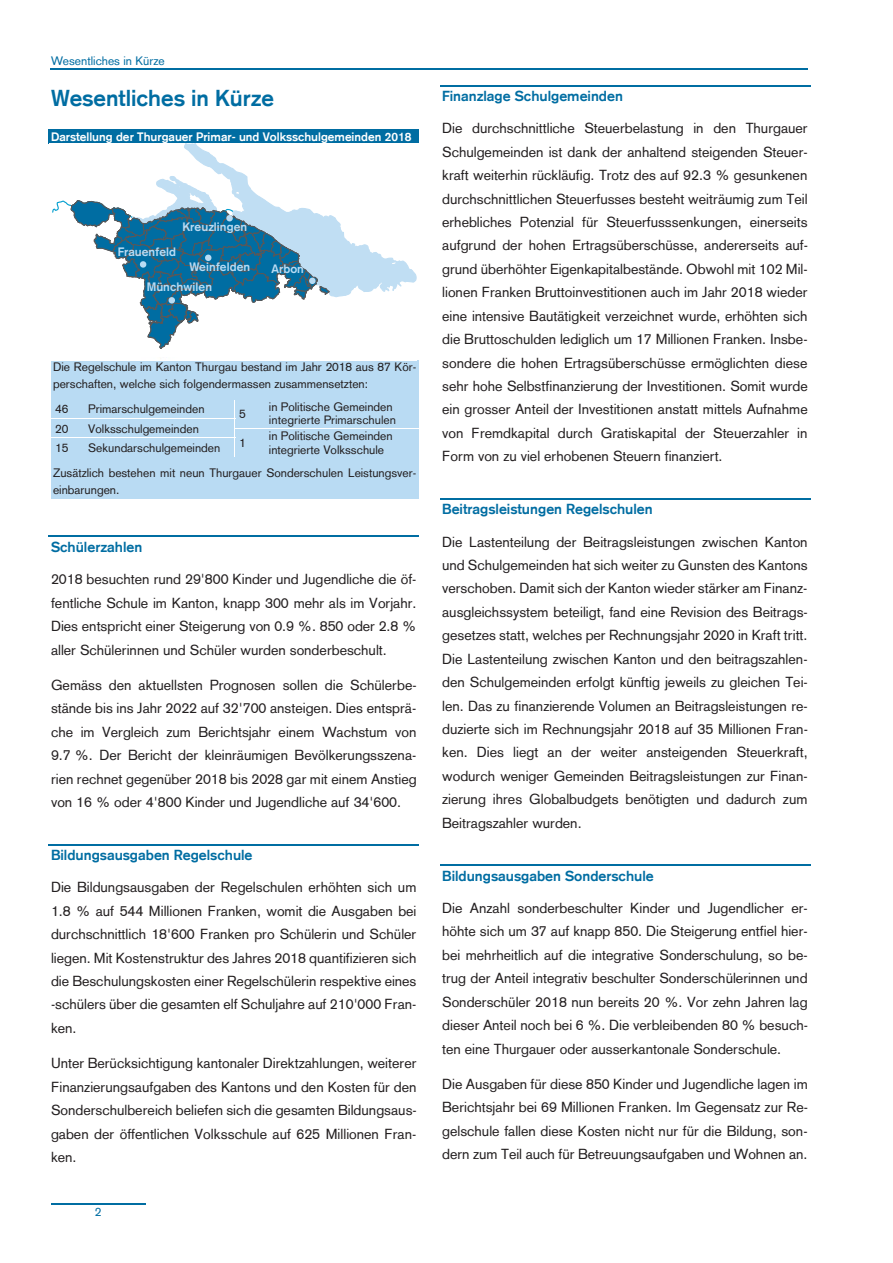
<style>
.page{position:relative;width:893px;height:1263px;background:#fff}
.page>*{position:absolute;margin:0;border:0;box-sizing:border-box;transform-origin:0 0}
.t1{font:700 22.5px "Akzidenz Grotesk";color:#006da2}
.t2{font:14.25px/23.4px "Akzidenz Grotesk";color:#231f20;text-align:justify}
.t3{font:700 14.25px "Akzidenz Grotesk";color:#006da2}
.t4{font:12px/17px "Akzidenz Grotesk";color:#231f20}
.t5{font:700 12px "Akzidenz Grotesk";color:#fff}
.t6{font:700 12px "Akzidenz Grotesk";letter-spacing:.01em;color:#b9dbf3}
.t7{font:12px "Akzidenz Grotesk BE";color:#231f20}
.t8{font:12px "Akzidenz Grotesk";color:#006da2}
</style>
<div class="page">
<hr style="left:50px;top:68px;width:380px;height:1px;background:#006da2">
<hr style="left:429px;top:68px;width:379px;height:1px;background:#006da2">
<hr style="left:51px;top:1203px;width:95px;height:1px;background:#006da2">
<div style="left:49px;top:129px;width:370px;height:14px;background:#006da2"></div>
<div style="left:53px;top:360px;width:363px;height:17px;background:#b9dbf3"></div>
<div style="left:53px;top:377px;width:363px;height:23px;background:#b9dbf3"></div>
<div style="left:51px;top:400px;width:33px;height:18px;background:#b9dbf3"></div>
<div style="left:84px;top:400px;width:150px;height:18px;background:#b9dbf3"></div>
<div style="left:235px;top:400px;width:30px;height:28px;background:#b9dbf3"></div>
<div style="left:265px;top:400px;width:153px;height:28px;background:#b9dbf3"></div>
<div style="left:51px;top:419px;width:33px;height:19px;background:#b9dbf3"></div>
<div style="left:84px;top:419px;width:150px;height:19px;background:#b9dbf3"></div>
<div style="left:235px;top:429px;width:30px;height:28px;background:#b9dbf3"></div>
<div style="left:265px;top:429px;width:153px;height:28px;background:#b9dbf3"></div>
<div style="left:51px;top:438px;width:33px;height:19px;background:#b9dbf3"></div>
<div style="left:84px;top:438px;width:150px;height:19px;background:#b9dbf3"></div>
<hr style="left:51px;top:438px;width:184px;height:1px;background:#fff">
<div style="left:51px;top:457px;width:33px;height:8px;background:#b9dbf3"></div>
<div style="left:84px;top:457px;width:151px;height:8px;background:#b9dbf3"></div>
<div style="left:235px;top:457px;width:30px;height:8px;background:#b9dbf3"></div>
<div style="left:265px;top:457px;width:153px;height:8px;background:#b9dbf3"></div>
<div style="left:53px;top:465px;width:363px;height:17px;background:#b9dbf3"></div>
<div style="left:53px;top:482px;width:363px;height:17px;background:#b9dbf3"></div>
<hr style="left:49px;top:536px;width:370px;height:1px;background:#006da2">
<hr style="left:49px;top:844px;width:370px;height:1px;background:#006da2">
<hr style="left:440px;top:85px;width:370px;height:1px;background:#006da2">
<hr style="left:440px;top:498px;width:370px;height:1px;background:#006da2">
<hr style="left:440px;top:865px;width:370px;height:1px;background:#006da2">
<svg style="left:52px;top:144px;width:365px;height:205px"></svg>
<p class="t8" style="left:51px;top:54px;width:115px">Wesentliches in Kürze</p>
<h1 class="t1" style="left:51px;top:85px;width:225px">Wesentliches in Kürze</h1>
<p class="t5" style="left:51px;top:129px;width:362px">Darstellung der Thurgauer Primar- und Volksschulgemeinden 2018</p>
<p class="t6" style="left:183px;top:222px;width:66px">Kreuzlingen</p>
<p class="t6" style="left:118px;top:248px;width:60px">Frauenfeld</p>
<p class="t6" style="left:147px;top:283px;width:67px">Münchwilen</p>
<p class="t6" style="left:189px;top:262px;width:62px">Weinfelden</p>
<p class="t6" style="left:272px;top:264px;width:34px">Arbon</p>
<p class="t4" style="left:53px;top:359px;width:365px">Die Regelschule im Kanton Thurgau bestand im Jahr 2018 aus 87 Kör&shy;perschaften, welche sich folgendermassen zusammensetzten:</p>
<p class="t4" style="left:55px;top:401px;width:15px">46</p>
<p class="t4" style="left:88px;top:401px;width:118px">Primarschulgemeinden</p>
<p class="t4" style="left:239px;top:405px;width:8px">5</p>
<p class="t4" style="left:269px;top:398px;width:125px">in Politische Gemeinden</p>
<p class="t7" style="left:269px;top:413px;width:129px">integrierte Primarschulen</p>
<p class="t4" style="left:55px;top:420px;width:15px">20</p>
<p class="t4" style="left:88px;top:420px;width:112px">Volksschulgemeinden</p>
<p class="t4" style="left:269px;top:427px;width:125px">in Politische Gemeinden</p>
<p class="t4" style="left:239px;top:434px;width:8px">1</p>
<p class="t4" style="left:55px;top:439px;width:15px">15</p>
<p class="t4" style="left:88px;top:439px;width:134px">Sekundarschulgemeinden</p>
<p class="t4" style="left:53px;top:438px;width:365px;line-height:22.6px;text-indent:216px">integrierte Volksschule<br>Zusätzlich bestehen mit neun Thurgauer Sonderschulen Leistungsver-</p>
<p class="t4" style="left:53px;top:481px;width:68px">einbarungen.</p>
<p class="t3" style="left:51px;top:538px;width:93px">Schülerzahlen</p>
<p class="t2" style="left:51px;top:567px;width:367px">2018 besuchten rund 29'800 Kinder und Jugendliche die öf&shy;fentliche Schule im Kanton, knapp 300 mehr als im Vorjahr.<br>Dies entspricht einer Steigerung von 0.9 %. 850 oder 2.8 % aller Schülerinnen und Schüler wurden sonderbeschult.</p>
<p class="t2" style="left:51px;top:673px;width:367px">Gemäss den aktuellsten Prognosen sollen die Schülerbe&shy;stände bis ins Jahr 2022 auf 32'700 ansteigen. Dies entsprä&shy;che im Vergleich zum Berichtsjahr einem Wachstum von 9.7 %. Der Bericht der kleinräumigen Bevölkerungsszena&shy;rien rechnet gegenüber 2018 bis 2028 gar mit einem Anstieg von 16 % oder 4'800 Kinder und Jugendliche auf 34'600.</p>
<p class="t3" style="left:51px;top:847px;width:203px">Bildungsausgaben Regelschule</p>
<p class="t2" style="left:51px;top:876px;width:367px">Die Bildungsausgaben der Regelschulen erhöhten sich um 1.8 % auf 544 Millionen Franken, womit die Ausgaben bei durchschnittlich 18'600 Franken pro Schülerin und Schüler liegen. Mit Kostenstruktur des Jahres 2018 quantifizieren sich die Beschulungskosten einer Regelschülerin respektive eines -schülers über die gesamten elf Schuljahre auf 210'000 Fran&shy;ken.</p>
<p class="t2" style="left:51px;top:1052px;width:367px">Unter Berücksichtigung kantonaler Direktzahlungen, weiterer Finanzierungsaufgaben des Kantons und den Kosten für den Sonderschulbereich beliefen sich die gesamten Bildungsaus&shy;gaben der öffentlichen Volksschule auf 625 Millionen Fran&shy;ken.</p>
<p class="t8" style="left:95px;top:1204px;width:8px">2</p>
<p class="t3" style="left:442px;top:88px;width:182px">Finanzlage Schulgemeinden</p>
<p class="t2" style="left:442px;top:117px;width:367px">Die durchschnittliche Steuerbelastung in den Thurgauer Schulgemeinden ist dank der anhaltend steigenden Steuer&shy;kraft weiterhin rückläufig. Trotz des auf 92.3 % gesunkenen durchschnittlichen Steuerfusses besteht weiträumig zum Teil erhebliches Potenzial für Steuerfusssenkungen, einerseits aufgrund der hohen Ertragsüberschüsse, andererseits auf&shy;grund überhöhter Eigenkapitalbestände. Obwohl mit 102 Mil&shy;lionen Franken Bruttoinvestitionen auch im Jahr 2018 wieder eine intensive Bautätigkeit verzeichnet wurde, erhöhten sich die Bruttoschulden lediglich um 17 Millionen Franken. Insbe&shy;sondere die hohen Ertragsüberschüsse ermöglichten diese sehr hohe Selbstfinanzierung der Investitionen. Somit wurde ein grosser Anteil der Investitionen anstatt mittels Aufnahme von Fremdkapital durch Gratiskapital der Steuerzahler in Form von zu viel erhobenen Steuern finanziert.</p>
<p class="t3" style="left:442px;top:501px;width:212px">Beitragsleistungen Regelschulen</p>
<p class="t2" style="left:442px;top:530px;width:367px">Die Lastenteilung der Beitragsleistungen zwischen Kanton und Schulgemeinden hat sich weiter zu Gunsten des Kantons verschoben. Damit sich der Kanton wieder stärker am Finanz&shy;ausgleichssystem beteiligt, fand eine Revision des Beitrags&shy;gesetzes statt, welches per Rechnungsjahr 2020 in Kraft tritt.<br>Die Lastenteilung zwischen Kanton und den beitragszahlen&shy;den Schulgemeinden erfolgt künftig jeweils zu gleichen Tei&shy;len. Das zu finanzierende Volumen an Beitragsleistungen re&shy;duzierte sich im Rechnungsjahr 2018 auf 35 Millionen Fran&shy;ken. Dies liegt an der weiter ansteigenden Steuerkraft, wodurch weniger Gemeinden Beitragsleistungen zur Finan&shy;zierung ihres Globalbudgets benötigten und dadurch zum Beitragszahler wurden.</p>
<p class="t3" style="left:442px;top:867px;width:213px">Bildungsausgaben Sonderschule</p>
<p class="t2" style="left:442px;top:896px;width:367px">Die Anzahl sonderbeschulter Kinder und Jugendlicher er&shy;höhte sich um 37 auf knapp 850. Die Steigerung entfiel hier&shy;bei mehrheitlich auf die integrative Sonderschulung, so be&shy;trug der Anteil integrativ beschulter Sonderschülerinnen und Sonderschüler 2018 nun bereits 20 %. Vor zehn Jahren lag dieser Anteil noch bei 6 %. Die verbleibenden 80 % besuch&shy;ten eine Thurgauer oder ausserkantonale Sonderschule.</p>
<p class="t2" style="left:442px;top:1072px;width:367px">Die Ausgaben für diese 850 Kinder und Jugendliche lagen im Berichtsjahr bei 69 Millionen Franken. Im Gegensatz zur Re&shy;gelschule fallen diese Kosten nicht nur für die Bildung, son&shy;dern zum Teil auch für Betreuungsaufgaben und Wohnen an.</p>
</div>
